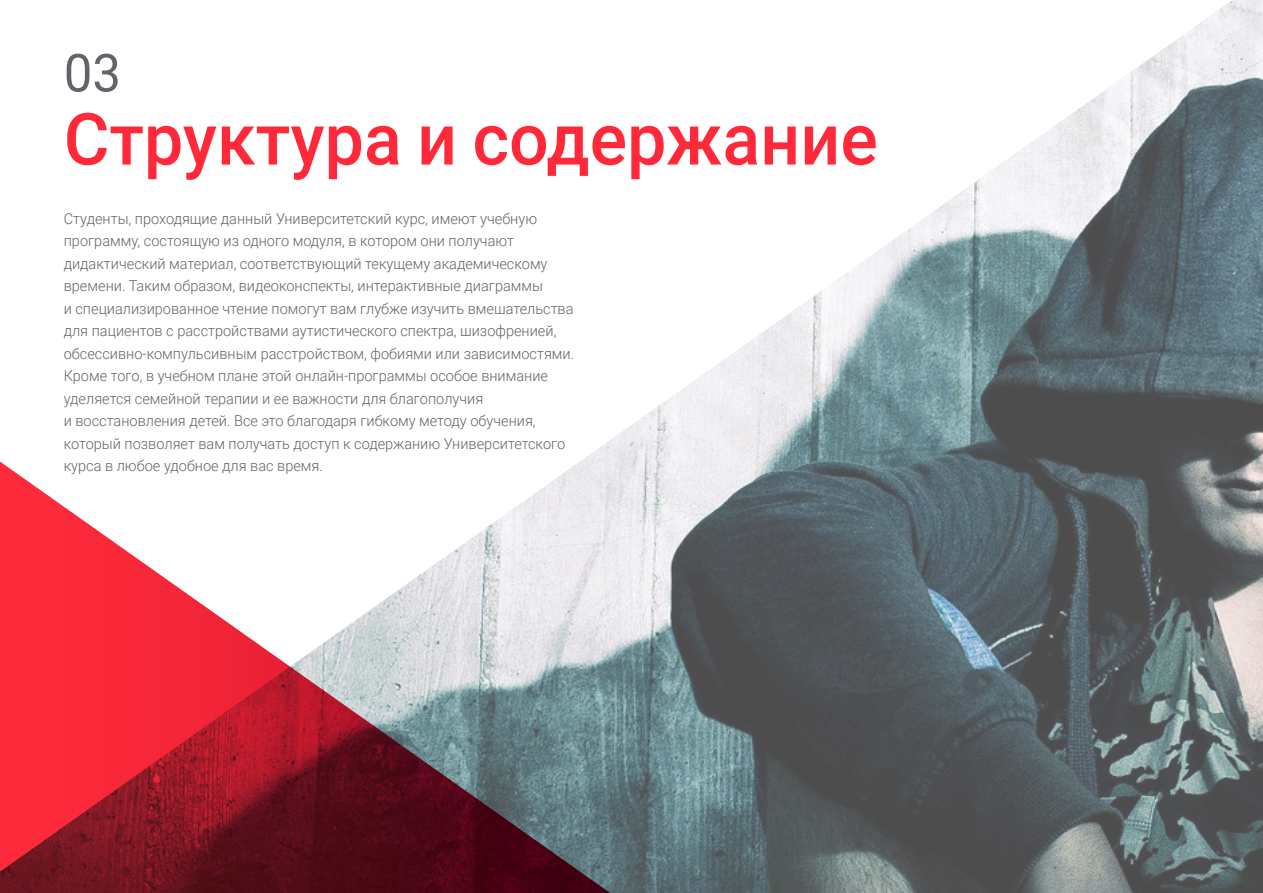
<style>
.page{position:relative;width:1263px;height:893px;background:#fff}
.page>*{position:absolute;margin:0;border:0;box-sizing:border-box;transform-origin:0 0}
.t1{font:500 72px "Roboto";color:#ff293a}
.t2{font:52.5px "Roboto";color:#61646a}
.t3{font:300 15px/22.5px "Roboto";color:#61646a}
</style>
<div class="page">
<img style="left:602px;top:0;width:661px;height:893px">
<svg style="left:0;top:446px;width:640px;height:447px"></svg>
<h2 class="t2" style="left:64px;top:36px;width:59px">03</h2>
<h1 class="t1" style="left:64px;top:89px;width:815px">Структура и содержание</h1>
<p class="t3" style="left:64px;top:207px;width:512px">Студенты, проходящие данный Университетский курс, имеют учебную программу, состоящую из одного модуля, в котором они получают дидактический материал, соответствующий текущему академическому времени. Таким образом, видеоконспекты, интерактивные диаграммы<br>и специализированное чтение помогут вам глубже изучить вмешательства для пациентов с расстройствами аутистического спектра, шизофренией, обсессивно-компульсивным расстройством, фобиями или зависимостями.<br>Кроме того, в учебном плане этой онлайн-программы особое внимание уделяется семейной терапии и ее важности для благополучия<br>и восстановления детей. Все это благодаря гибкому методу обучения, который позволяет вам получать доступ к содержанию Университетского курса в любое удобное для вас время.</p>
</div>
